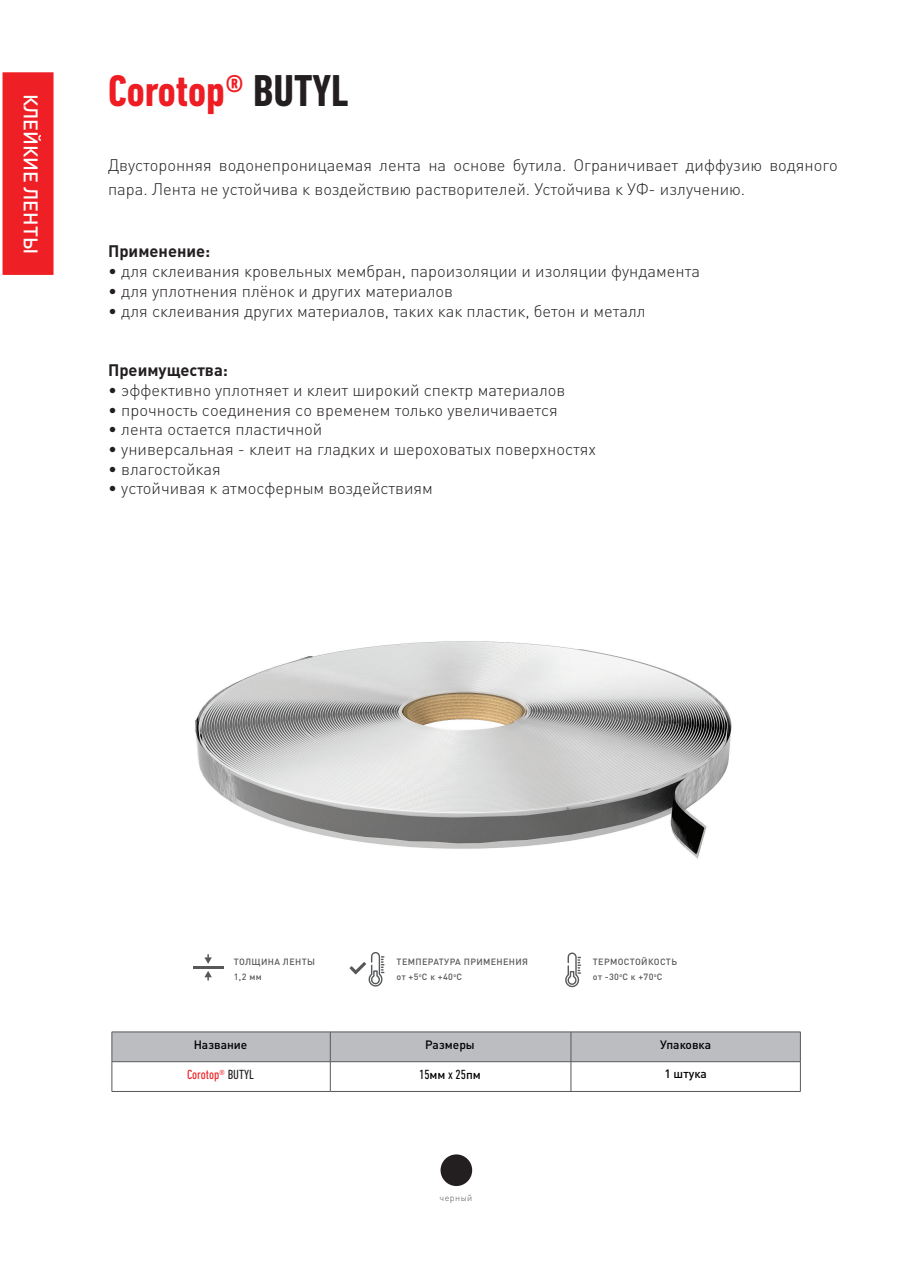
<style>
.page{position:relative;width:910px;height:1280px;background:#fff}
.page>*{position:absolute;margin:0;border:0;box-sizing:border-box;transform-origin:0 0}
.t1{font:700 condensed 45px "DIN Next LT Pro";color:#ee1d23}
.t2{font:500 19.5px "DIN Pro";color:#fff}
.Styl_akapitowy_3{font:300 16.5px/23.4px "DIN Pro";color:#231f20}
.Styl_akapitowy_3-2{font:700 16.5px "DIN Pro";color:#231f20}
.Tabela_nazwa_-_wlasn{font:condensed 13.5px "DIN Next LT Pro";color:#ee1d23}
.Tabelka_-_nazwy{font:condensed 13.5px "DIN Next LT Pro";color:#000001}
.Topic{font:500 12px "DIN Pro";color:#000001}
.Tabelka_-_nazwy-2{font:500 12px "DIN Pro";color:#000001}
.Tytuł_ikony{font:500 9px "DIN Pro";letter-spacing:.04em;color:#57585a}
.G_M2{font:500 9px "DIN Pro";letter-spacing:.04em;color:#57585a}
.Kolory{font:300 9px "DIN Pro";letter-spacing:.05em;color:#57585a}
.s1{font-size:45.45px}
.s2{font-size:45.45px;color:#231f20}
.s3{color:#231f20}
.s4{font-family:"DIN Pro";font-weight:500;font-stretch:normal;font-size:12px}
</style>
<div class="page">
<div style="left:3px;top:72px;width:51px;height:203px;background:#ee2026"></div>
<svg style="left:112px;top:1032px;width:689px;height:59px"></svg>
<hr style="left:112px;top:1091px;width:218px;height:1px;background:#57585a">
<hr style="left:330px;top:1091px;width:241px;height:1px;background:#57585a">
<hr style="left:571px;top:1091px;width:230px;height:1px;background:#57585a">
<img style="left:195px;top:641px;width:537px;height:218px">
<div style="left:441px;top:1154px;width:31px;height:32px;background:#231f20;border-radius:50%"></div>
<svg style="left:565px;top:952px;width:16px;height:36px"></svg>
<svg style="left:350px;top:952px;width:34px;height:35px"></svg>
<svg style="left:193px;top:954px;width:30px;height:26px"></svg>
<p class="t2" style="left:44px;top:94px;width:162px;rotate:90deg">КЛЕЙКИЕ ЛЕНТЫ</p>
<p class="t1" style="left:108px;top:65px;width:242px">Corotop<span class="s1">®</span> <span class="s2">BUTYL</span></p>
<p class="Styl_akapitowy_3" style="left:108px;top:153px;width:731px">Двусторонняя водонепроницаемая лента на основе бутила. Ограничивает диффузию водяного пара. Лента не устойчива к воздействию растворителей. Устойчива к УФ- излучению.</p>
<p class="Styl_akapitowy_3-2" style="left:108px;top:240px;width:104px">Применение:</p>
<p class="Styl_akapitowy_3" style="left:108px;top:259px;width:593px">• для склеивания кровельных мембран, пароизоляции и изоляции фундамента</p>
<p class="Styl_akapitowy_3" style="left:108px;top:278px;width:346px">• для уплотнения плёнок и других материалов</p>
<p class="Styl_akapitowy_3" style="left:108px;top:298px;width:539px">• для склеивания других материалов, таких как пластик, бетон и металл</p>
<p class="Styl_akapitowy_3-2" style="left:108px;top:359px;width:121px">Преимущества:</p>
<p class="Styl_akapitowy_3" style="left:108px;top:377px;width:459px">• эффективно уплотняет и клеит широкий спектр материалов</p>
<p class="Styl_akapitowy_3" style="left:108px;top:397px;width:451px">• прочность соединения со временем только увеличивается</p>
<p class="Styl_akapitowy_3" style="left:108px;top:417px;width:216px">• лента остается пластичной</p>
<p class="Styl_akapitowy_3" style="left:108px;top:437px;width:489px">• универсальная - клеит на гладких и шероховатых поверхностях</p>
<p class="Styl_akapitowy_3" style="left:108px;top:457px;width:114px">• влагостойкая</p>
<p class="Styl_akapitowy_3" style="left:108px;top:475px;width:326px">• устойчивая к атмосферным воздействиям</p>
<p class="Tytuł_ikony" style="left:234px;top:955px;width:83px">ТОЛЩИНА ЛЕНТЫ</p>
<p class="G_M2" style="left:234px;top:970px;width:30px">1,2 мм</p>
<p class="Tytuł_ikony" style="left:397px;top:955px;width:133px">ТЕМПЕРАТУРА ПРИМЕНЕНИЯ</p>
<p class="G_M2" style="left:397px;top:970px;width:67px">от +5<sup>o</sup>C к +40<sup>o</sup>C</p>
<p class="Tytuł_ikony" style="left:593px;top:955px;width:86px">ТЕРМОСТОЙКОСТЬ</p>
<p class="G_M2" style="left:593px;top:970px;width:71px">от -30<sup>o</sup>C к +70<sup>o</sup>C</p>
<p class="Topic" style="left:194px;top:1037px;width:55px">Название</p>
<p class="Topic" style="left:425px;top:1037px;width:51px">Размеры</p>
<p class="Topic" style="left:660px;top:1037px;width:53px">Упаковка</p>
<p class="Tabela_nazwa_-_wlasn" style="left:187px;top:1067px;width:68px">Corotop® <span class="s3">BUTYL</span></p>
<p class="Tabelka_-_nazwy" style="left:419px;top:1067px;width:63px">15<span class="s4">мм</span> x 25<span class="s4">пм</span></p>
<p class="Tabelka_-_nazwy-2" style="left:664px;top:1065px;width:44px">1 штука</p>
<p class="Kolory" style="left:440px;top:1191px;width:34px">черный</p>
</div>
